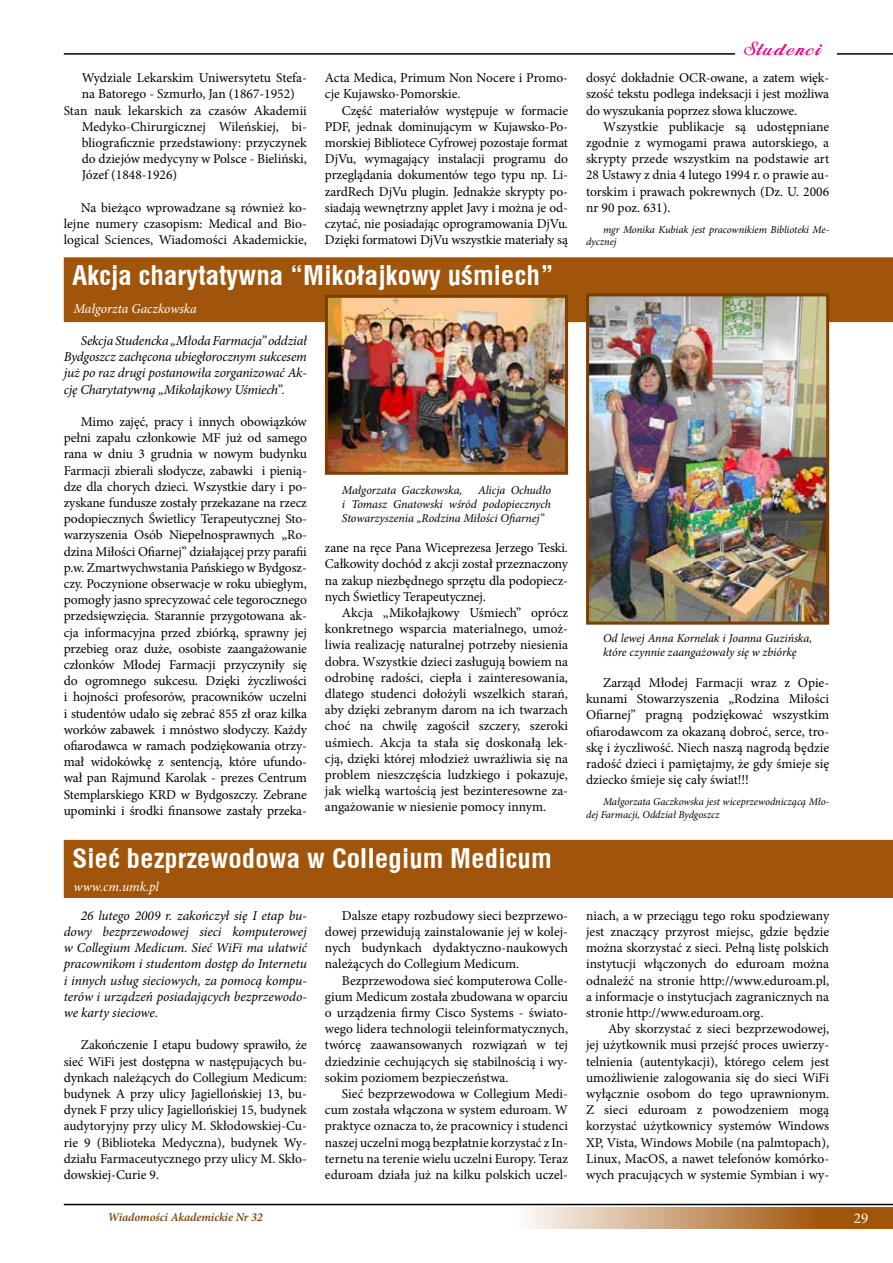
<style>
.page{position:relative;width:893px;height:1263px;background:#fff}
.page>*{position:absolute;margin:0;border:0;box-sizing:border-box;transform-origin:0 0}
.t1{font:700 27px "Switzerland Condpl";color:#fff}
.t2{font:18px "FL Starogrecki 1";letter-spacing:.065em;color:#ec008c}
.t3{font:15px "Minion Pro";color:#fff}
.t4{font:13.5px/16.2px "Minion Pro";color:#000;text-align:justify}
.t5{font:italic 13.5px/16.2px "Minion Pro";letter-spacing:-.01em;color:#000;text-align:justify}
.t6{font:italic 13.5px "Minion Pro";color:#fff}
.t7{font:italic 12px/14.4px "Minion Pro";letter-spacing:-.005em;color:#000}
.t8{font:italic 600 12px "Minion Pro";letter-spacing:-.005em;color:#7c3f00}
.t9{font:italic 10.5px/12.6px "Minion Pro";letter-spacing:-.005em;color:#000}
</style>
<div class="page">
<svg style="left:524px;top:1208px;width:365px;height:21px;background:#c5976a"></svg>
<hr style="left:64px;top:1204px;width:829px;height:1px;background:#000">
<hr style="left:64px;top:53px;width:829px;height:2px;background:#000">
<hr style="left:889px;top:1208px;width:4px;height:21px;background:#a1550b">
<div style="left:736px;top:44px;width:101px;height:20px;background:#fff"></div>
<div style="left:64px;top:257px;width:829px;height:65px;background:#a1550b"></div>
<div style="left:64px;top:840px;width:829px;height:58px;background:#a1550b"></div>
<img style="left:590px;top:297px;width:235px;height:324px">
<div style="left:586px;top:293px;width:243px;height:332px;border:3px solid #7c3f00"></div>
<img style="left:329px;top:299px;width:235px;height:172px">
<div style="left:325px;top:295px;width:243px;height:180px;border:3px solid #7c3f00"></div>
<p class="t4" style="left:82px;top:70px;width:227px">Wydziale Lekarskim Uniwersytetu Stefa-</p>
<p class="t4" style="left:82px;top:86px;width:215px">na Batorego - Szmurło, Jan (1 867-1 952)</p>
<p class="t4" style="left:64px;top:102px;width:245px">Stan nauk lekarskich za czasów Akademii</p>
<p class="t4" style="left:82px;top:118px;width:227px">Medyko-Chirurgicznej Wileńskiej, bi-</p>
<p class="t4" style="left:82px;top:135px;width:227px">bliograficznie przedstawiony: przyczynek</p>
<p class="t4" style="left:82px;top:151px;width:227px">do dziejów medycyny w Polsce - Bieliński,</p>
<p class="t4" style="left:82px;top:167px;width:97px">Józef (1 848-1 926)</p>
<p class="t4" style="left:64px;top:199px;width:245px;text-indent:17px">Na bieżąco wprowadzane są również ko&shy;lejne numery czasopism: Medical and Bio&shy;logical Sciences, Wiadomości Akademickie,</p>
<p class="t4" style="left:325px;top:70px;width:245px">Acta Medica, Primum Non Nocere i Promo&shy;cje Kujawsko-Pomorskie.</p>
<p class="t4" style="left:325px;top:102px;width:245px;text-indent:17px">Część materiałów występuje w formacie PDF, jednak dominującym w Kujawsko-Po&shy;morskiej Bibliotece Cyfrowej pozostaje format DjVu, wymagający instalacji programu do przeglądania dokumentów tego typu np. Li&shy;zardRech DjVu plugin. Jednakże skrypty po&shy;siadają wewnętrzny applet Javy i można je od&shy;czytać, nie posiadając oprogramowania DjVu.<br>Dzięki formatowi DjVu wszystkie materiały są</p>
<h1 class="t1" style="left:73px;top:259px;width:482px">Akcja charytatywna “Mikołajkowy uśmiech”</h1>
<p class="t6" style="left:74px;top:300px;width:125px">Małgorzta Gaczkowska</p>
<p class="t5" style="left:64px;top:332px;width:245px;text-indent:17px">Sekcja Studencka „Młoda Farmacja” oddział Bydgoszcz zachęcona ubiegłorocznym sukcesem już po raz drugi postanowiła zorganizować Ak&shy;cję Charytatywną „Mikołajkowy Uśmiech”.</p>
<p class="t4" style="left:64px;top:414px;width:245px;text-indent:17px">Mimo zajęć, pracy i innych obowiązków pełni zapału członkowie MF już od samego rana w dniu 3 grudnia w nowym budynku Farmacji zbierali słodycze, zabawki i pienią&shy;dze dla chorych dzieci. Wszystkie dary i po&shy;zyskane fundusze zostały przekazane na rzecz podopiecznych Świetlicy Terapeutycznej Sto&shy;warzyszenia Osób Niepełnosprawnych „Ro&shy;dzina Miłości Ofiarnej” działającej przy parafii p.w. Zmartwychwstania Pańskiego w Bydgosz&shy;czy. Poczynione obserwacje w roku ubiegłym, pomogły jasno sprecyzować cele tegorocznego przedsięwzięcia. Starannie przygotowana ak&shy;cja informacyjna przed zbiórką, sprawny jej przebieg oraz duże, osobiste zaangażowanie członków Młodej Farmacji przyczyniły się do ogromnego sukcesu. Dzięki życzliwości i hojności profesorów, pracowników uczelni i studentów udało się zebrać 855 zł oraz kilka worków zabawek i mnóstwo słodyczy. Każdy ofiarodawca w ramach podziękowania otrzy&shy;mał widokówkę z sentencją, które ufundo&shy;wał pan Rajmund Karolak - prezes Centrum Stemplarskiego KRD w Bydgoszczy. Zebrane upominki i środki finansowe zastały przeka-</p>
<p class="t7" style="left:342px;top:483px;width:122px">Małgorzata Gaczkowska,</p>
<p class="t7" style="left:342px;top:483px;width:211px;text-align:justify;text-indent:136px">Alicja Ochudło i Tomasz Gnatowski wśród podopiecznych Stowarzyszenia „Rodzina Miłości Ofiarnej”</p>
<p class="t4" style="left:325px;top:540px;width:245px">zane na ręce Pana Wiceprezesa Jerzego Teski.<br>Całkowity dochód z akcji został przeznaczony na zakup niezbędnego sprzętu dla podopiecz&shy;nych Świetlicy Terapeutycznej.</p>
<p class="t4" style="left:325px;top:605px;width:245px;text-indent:17px">Akcja „Mikołajkowy Uśmiech” oprócz konkretnego wsparcia materialnego, umoż&shy;liwia realizację naturalnej potrzeby niesienia dobra. Wszystkie dzieci zasługują bowiem na odrobinę radości, ciepła i zainteresowania, dlatego studenci dołożyli wszelkich starań, aby dzięki zebranym darom na ich twarzach choć na chwilę zagościł szczery, szeroki uśmiech. Akcja ta stała się doskonałą lek&shy;cją, dzięki której młodzież uwrażliwia się na problem nieszczęścia ludzkiego i pokazuje, jak wielką wartością jest bezinteresowne za&shy;angażowanie w niesienie pomocy innym.</p>
<h1 class="t1" style="left:73px;top:842px;width:481px">Sieć bezprzewodowa w Collegium Medicum</h1>
<p class="t6" style="left:74px;top:878px;width:87px">www.cm.umk.pl</p>
<p class="t5" style="left:64px;top:907px;width:245px;text-indent:17px">26 lutego 2009 r. zakończył się I etap bu&shy;dowy bezprzewodowej sieci komputerowej w Collegium Medicum. Sieć WiFi ma ułatwić pracownikom i studentom dostęp do Internetu i innych usług sieciowych, za pomocą kompu&shy;terów i urządzeń posiadających bezprzewodo&shy;we karty sieciowe.</p>
<p class="t4" style="left:64px;top:1037px;width:245px;text-indent:17px">Zakończenie I etapu budowy sprawiło, że sieć WiFi jest dostępna w następujących bu&shy;dynkach należących do Collegium Medicum: budynek A przy ulicy Jagiellońskiej 1 3, bu&shy;dynek F przy ulicy Jagiellońskiej 1 5, budynek audytoryjny przy ulicy M. Skłodowskiej-Cu&shy;rie 9 (Biblioteka Medyczna), budynek Wy&shy;działu Farmaceutycznego przy ulicy M. Skło&shy;dowskiej-Curie 9.</p>
<p class="t4" style="left:325px;top:907px;width:245px;text-indent:17px">Dalsze etapy rozbudowy sieci bezprzewo&shy;dowej przewidują zainstalowanie jej w kolej&shy;nych budynkach dydaktyczno-naukowych należących do Collegium Medicum.</p>
<p class="t4" style="left:325px;top:972px;width:245px;text-indent:17px">Bezprzewodowa sieć komputerowa Colle&shy;gium Medicum została zbudowana w oparciu o urządzenia firmy Cisco Systems - świato&shy;wego lidera technologii teleinformatycznych, twórcę zaawansowanych rozwiązań w tej dziedzinie cechujących się stabilnością i wy&shy;sokim poziomem bezpieczeństwa.</p>
<p class="t4" style="left:325px;top:1086px;width:245px;text-indent:17px">Sieć bezprzewodowa w Collegium Medi&shy;cum została włączona w system eduroam. W praktyce oznacza to, że pracownicy i studenci naszej uczelni mogą bezpłatnie korzystać z In&shy;ternetu na terenie wielu uczelni Europy. Teraz eduroam działa już na kilku polskich uczel-</p>
<h2 class="t2" style="left:744px;top:38px;width:78px">Studenci</h2>
<p class="t4" style="left:586px;top:70px;width:245px">dosyć dokładnie OCR-owane, a zatem więk&shy;szość tekstu podlega indeksacji i jest możliwa do wyszukania poprzez słowa kluczowe.</p>
<p class="t4" style="left:586px;top:118px;width:245px;text-indent:17px">Wszystkie publikacje są udostępniane zgodnie z wymogami prawa autorskiego, a skrypty przede wszystkim na podstawie art 28 Ustawy z dnia 4 lutego 1 994 r. o prawie au&shy;torskim i prawach pokrewnych (Dz. U. 2006 nr 90 poz. 631 ).</p>
<p class="t9" style="left:586px;top:223px;width:245px;text-indent:17px">mgr Monika Kubiak jest pracownikiem Biblioteki Me&shy;dycznej</p>
<p class="t7" style="left:603px;top:631px;width:211px">Od lewej Anna Kornelak i Joanna Guzińska, które czynnie zaangażowały się w zbiórkę</p>
<p class="t4" style="left:586px;top:675px;width:245px;text-indent:17px">Zarząd Młodej Farmacji wraz z Opie&shy;kunami Stowarzyszenia „Rodzina Miłości Ofiarnej” pragną podziękować wszystkim ofiarodawcom za okazaną dobroć, serce, tro&shy;skę i życzliwość. Niech naszą nagrodą będzie radość dzieci i pamiętajmy, że gdy śmieje się dziecko śmieje się cały świat!!!</p>
<p class="t9" style="left:586px;top:796px;width:245px;text-indent:17px">Małgorzata Gaczkowska jest wiceprzewodniczącą Mło&shy;dej Farmacji, Oddział Bydgoszcz</p>
<p class="t4" style="left:586px;top:907px;width:245px">niach, a w przeciągu tego roku spodziewany jest znaczący przyrost miejsc, gdzie będzie można skorzystać z sieci. Pełną listę polskich instytucji włączonych do eduroam można odnaleźć na stronie http://www.eduroam.pl, a informacje o instytucjach zagranicznych na stronie http://www.eduroam.org.</p>
<p class="t4" style="left:586px;top:1021px;width:245px;text-indent:22px">Aby skorzystać z sieci bezprzewodowej, jej użytkownik musi przejść proces uwierzy&shy;telnienia (autentykacji), którego celem jest umożliwienie zalogowania się do sieci WiFi wyłącznie osobom do tego uprawnionym.<br>Z sieci eduroam z powodzeniem mogą korzystać użytkownicy systemów Windows XP, Vista, Windows Mobile (na palmtopach), Linux, MacOS, a nawet telefonów komórko&shy;wych pracujących w systemie Symbian i wy-</p>
<p class="t8" style="left:108px;top:1210px;width:156px">Wiadomości Akademickie Nr 32</p>
<p class="t3" style="left:854px;top:1208px;width:16px">29</p>
</div>
